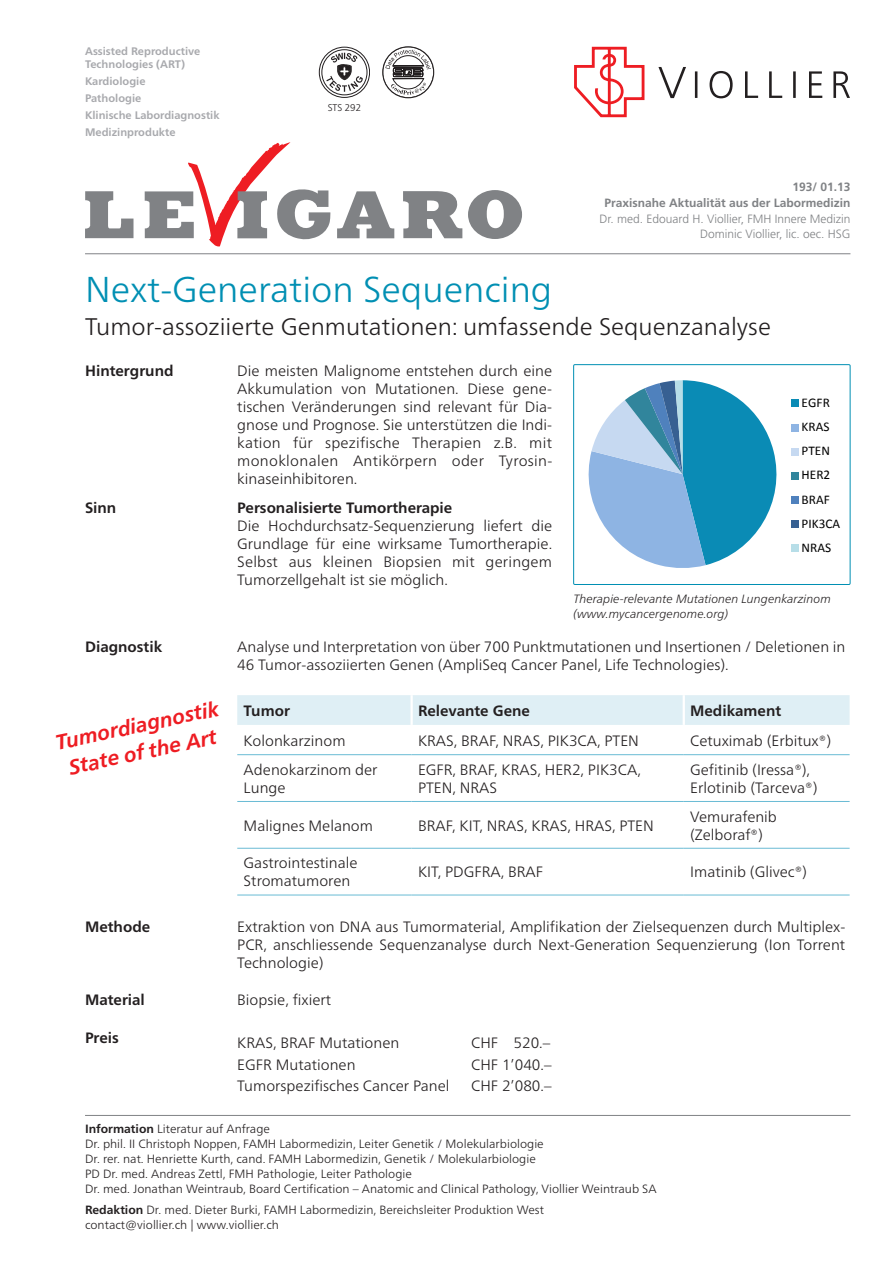
<style>
.page{position:relative;width:893px;height:1263px;background:#fff}
.page>*{position:absolute;margin:0;border:0;box-sizing:border-box;transform-origin:0 0}
.t1{font:300 36px "Frutiger Neue LTW1 G";color:#008fb3}
.t2{font:300 24px "Frutiger Neue LTW1 G";color:#231f20}
.t3{font:italic 700 21px/27px "Frutiger Neue LTW1 G";color:#ee1d23;text-align:center}
.t4{font:300 15px/18px "Frutiger Neue LTW1 G";color:#231f20}
.t5{font:700 15px "Frutiger Neue LTW1 G";color:#231f20}
.t6{font:13.35px/24px "Calibri";color:#000;text-align:justify}
.t7{font:13.2px "Calibri";color:#000}
.t8{font:300 12px/15px "Frutiger Neue LTW1 G";color:#231f20}
.t9{font:300 12px/15.6px "Frutiger LT Std";color:#808285;text-align:right}
.t10{font:italic 300 12px/15px "Frutiger Neue LTW1 G";color:#231f20}
.t11{font:700 12px "Frutiger LT Std";color:#808285}
.t12{font:700 10.95px/17px "Frutiger Neue LTW1 G";color:#a8a9ad}
.t13{font:300 9.75px "Frutiger LT Std";color:#231f20}
.s1{font-weight:700}
</style>
<div class="page">
<svg style="left:85px;top:191px;width:48px;height:47px"></svg>
<svg style="left:337px;top:191px;width:57px;height:47px"></svg>
<svg style="left:145px;top:142px;width:186px;height:104px"></svg>
<svg style="left:468px;top:190px;width:54px;height:49px"></svg>
<svg style="left:403px;top:191px;width:59px;height:47px"></svg>
<svg style="left:658px;top:67px;width:28px;height:31px"></svg>
<svg style="left:695px;top:71px;width:155px;height:27px"></svg>
<svg style="left:574px;top:47px;width:71px;height:70px"></svg>
<div style="left:319px;top:47px;width:51px;height:51px;border:1px solid #231f20;border-radius:50%"></div>
<div style="left:322px;top:49px;width:45px;height:46px;border:1px solid #231f20;border-radius:50%"></div>
<svg style="left:326px;top:53px;width:37px;height:39px"></svg>
<svg style="left:385px;top:50px;width:46px;height:45px"></svg>
<div style="left:382px;top:47px;width:52px;height:51px;border:1px solid #231f20;border-radius:50%"></div>
<hr style="left:85px;top:253px;width:765px;height:1px;background:#808285">
<svg style="left:588px;top:380px;width:189px;height:188px"></svg>
<div style="left:573px;top:364px;width:277px;height:221px;border:1px solid #008fb3"></div>
<div style="left:237px;top:695px;width:613px;height:30px;background:#dfeff5"></div>
<hr style="left:410px;top:695px;width:3px;height:30px;background:#fff">
<hr style="left:683px;top:695px;width:2px;height:30px;background:#fff">
<hr style="left:237px;top:754px;width:175px;height:1px;background:#69bbd4">
<hr style="left:412px;top:754px;width:272px;height:1px;background:#69bbd4">
<hr style="left:684px;top:754px;width:166px;height:1px;background:#69bbd4">
<hr style="left:237px;top:801px;width:175px;height:1px;background:#69bbd4">
<hr style="left:412px;top:801px;width:272px;height:1px;background:#69bbd4">
<hr style="left:684px;top:801px;width:166px;height:1px;background:#69bbd4">
<hr style="left:237px;top:848px;width:175px;height:1px;background:#69bbd4">
<hr style="left:412px;top:848px;width:272px;height:1px;background:#69bbd4">
<hr style="left:684px;top:848px;width:166px;height:1px;background:#69bbd4">
<hr style="left:237px;top:895px;width:175px;height:1px;background:#69bbd4">
<hr style="left:412px;top:895px;width:272px;height:1px;background:#69bbd4">
<hr style="left:684px;top:895px;width:166px;height:1px;background:#69bbd4">
<hr style="left:85px;top:1115px;width:765px;height:1px;background:#808285">
<div style="left:791px;top:400px;width:7px;height:7px;background:#0a8bb5"></div>
<div style="left:791px;top:424px;width:7px;height:7px;background:#8eb4e3"></div>
<div style="left:791px;top:448px;width:7px;height:7px;background:#c6d9f1"></div>
<div style="left:791px;top:472px;width:7px;height:7px;background:#31859c"></div>
<div style="left:791px;top:496px;width:7px;height:7px;background:#4f81bd"></div>
<div style="left:791px;top:520px;width:7px;height:7px;background:#376092"></div>
<div style="left:791px;top:544px;width:7px;height:7px;background:#b7dee8"></div>
<p class="t12" style="left:85px;top:45px;width:117px;line-height:12.8px">Assisted Reproductive<br>Technologies (ART)</p>
<p class="t12" style="left:85px;top:72px;width:136px">Kardiologie<br>Pathologie<br>Klinische Labordiagnostik<br>Medizinprodukte</p>
<p class="t13" style="left:328px;top:102px;width:35px">STS 292</p>
<p class="t11" style="left:792px;top:180px;width:60px">193/ 01.13</p>
<p class="t11" style="left:604px;top:196px;width:248px">Praxisnahe Aktualität aus der Labormedizin</p>
<p class="t9" style="left:600px;top:211px;width:252px">Dr. med. Edouard H. Viollier, FMH Innere Medizin<br>Dominic Viollier, lic. oec. HSG</p>
<h1 class="t1" style="left:85px;top:267px;width:469px">Next-Generation Sequencing</h1>
<h2 class="t2" style="left:85px;top:312px;width:687px">Tumor-assoziierte Genmutationen: umfassende Sequenzanalyse</h2>
<p class="t5" style="left:85px;top:362px;width:90px">Hintergrund</p>
<p class="t4" style="left:237px;top:361px;width:316px;text-align:justify">Die meisten Malignome entstehen durch eine Akkumulation von Mutationen. Diese gene&shy;tischen Veränderungen sind relevant für Dia&shy;gnose und Prognose. Sie unterstützen die Indi&shy;kation für spezifische Therapien z.B. mit monoklonalen Antikörpern oder Tyrosin&shy;kinaseinhibitoren.</p>
<p class="t5" style="left:85px;top:499px;width:33px">Sinn</p>
<p class="t5" style="left:237px;top:499px;width:217px">Personalisierte Tumortherapie</p>
<p class="t4" style="left:237px;top:517px;width:316px;text-align:justify">Die Hochdurchsatz-Sequenzierung liefert die Grundlage für eine wirksame Tumortherapie.<br>Selbst aus kleinen Biopsien mit geringem Tumorzellgehalt ist sie möglich.</p>
<p class="t6" style="left:802px;top:391px;width:30px">EGFR</p>
<p class="t7" style="left:802px;top:419px;width:29px">KRAS</p>
<p class="t6" style="left:802px;top:439px;width:30px">PTEN HER2<br>BRAF</p>
<p class="t7" style="left:802px;top:515px;width:40px">PIK3CA</p>
<p class="t6" style="left:802px;top:535px;width:31px">NRAS</p>
<p class="t10" style="left:573px;top:591px;width:259px">Therapie-relevante Mutationen Lungenkarzinom (www.mycancergenome.org)</p>
<p class="t5" style="left:85px;top:637px;width:79px">Diagnostik</p>
<p class="t4" style="left:237px;top:637px;width:609px">Analyse und Interpretation von über 700 Punktmutationen und Insertionen / Deletionen in<br>46 Tumor-assoziierten Genen (AmpliSeq Cancer Panel, Life Technologies).</p>
<p class="t5" style="left:244px;top:702px;width:48px">Tumor</p>
<p class="t5" style="left:418px;top:702px;width:113px">Relevante Gene</p>
<p class="t5" style="left:690px;top:702px;width:93px">Medikament</p>
<p class="t4" style="left:244px;top:731px;width:103px">Kolonkarzinom</p>
<p class="t4" style="left:418px;top:731px;width:222px">KRAS, BRAF, NRAS, PIK3CA, PTEN</p>
<p class="t4" style="left:690px;top:731px;width:143px">Cetuximab (Erbitux®)</p>
<p class="t4" style="left:244px;top:760px;width:135px">Adenokarzinom der<br>Lunge</p>
<p class="t4" style="left:418px;top:760px;width:224px">EGFR, BRAF, KRAS, HER2, PIK3CA,<br>PTEN, NRAS</p>
<p class="t4" style="left:690px;top:760px;width:129px">Gefitinib (Iressa®),<br>Erlotinib (Tarceva®)</p>
<p class="t4" style="left:244px;top:816px;width:131px">Malignes Melanom</p>
<p class="t4" style="left:418px;top:816px;width:237px">BRAF, KIT, NRAS, KRAS, HRAS, PTEN</p>
<p class="t4" style="left:690px;top:807px;width:88px">Vemurafenib (Zelboraf®)</p>
<p class="t4" style="left:244px;top:854px;width:115px">Gastrointestinale<br>Stromatumoren</p>
<p class="t4" style="left:418px;top:863px;width:127px">KIT, PDGFRA, BRAF</p>
<p class="t4" style="left:690px;top:863px;width:118px">Imatinib (Glivec®)</p>
<p class="t5" style="left:85px;top:918px;width:67px">Methode</p>
<p class="t4" style="left:237px;top:918px;width:610px;text-align:justify">Extraktion von DNA aus Tumormaterial, Amplifikation der Zielsequenzen durch Multiplex-PCR, anschliessende Sequenzanalyse durch Next-Generation Sequenzierung (Ion Torrent Technologie)</p>
<p class="t5" style="left:85px;top:991px;width:61px">Material</p>
<p class="t4" style="left:237px;top:991px;width:95px">Biopsie, fixiert</p>
<p class="t5" style="left:85px;top:1029px;width:35px">Preis</p>
<p class="t4" style="left:237px;top:1034px;width:164px">KRAS, BRAF Mutationen</p>
<p class="t4" style="left:471px;top:1034px;width:81px">CHF 520.–</p>
<p class="t4" style="left:237px;top:1055px;width:120px">EGFR Mutationen</p>
<p class="t4" style="left:471px;top:1055px;width:82px">CHF 1ʹ040.–</p>
<p class="t4" style="left:237px;top:1076px;width:214px">Tumorspezifisches Cancer Panel</p>
<p class="t4" style="left:471px;top:1076px;width:82px">CHF 2ʹ080.–</p>
<p class="t8" style="left:85px;top:1121px;width:573px"><span class="s1">Information</span> Literatur auf Anfrage<br>Dr. phil. II Christoph Noppen, FAMH Labormedizin, Leiter Genetik / Molekularbiologie<br>Dr. rer. nat. Henriette Kurth, cand. FAMH Labormedizin, Genetik / Molekularbiologie<br>PD Dr. med. Andreas Zettl, FMH Pathologie, Leiter Pathologie<br>Dr. med. Jonathan Weintraub, Board Certification – Anatomic and Clinical Pathology, Viollier Weintraub SA</p>
<h3 class="t3" style="left:53px;top:729px;width:168px;rotate:-12deg">Tumordiagnostik<br>State of the Art</h3>
<p class="t8" style="left:85px;top:1202px;width:461px"><span class="s1">Redaktion</span> Dr. med. Dieter Burki, FAMH Labormedizin, Bereichsleiter Produktion West contact@viollier.ch | www.viollier.ch</p>
</div>
